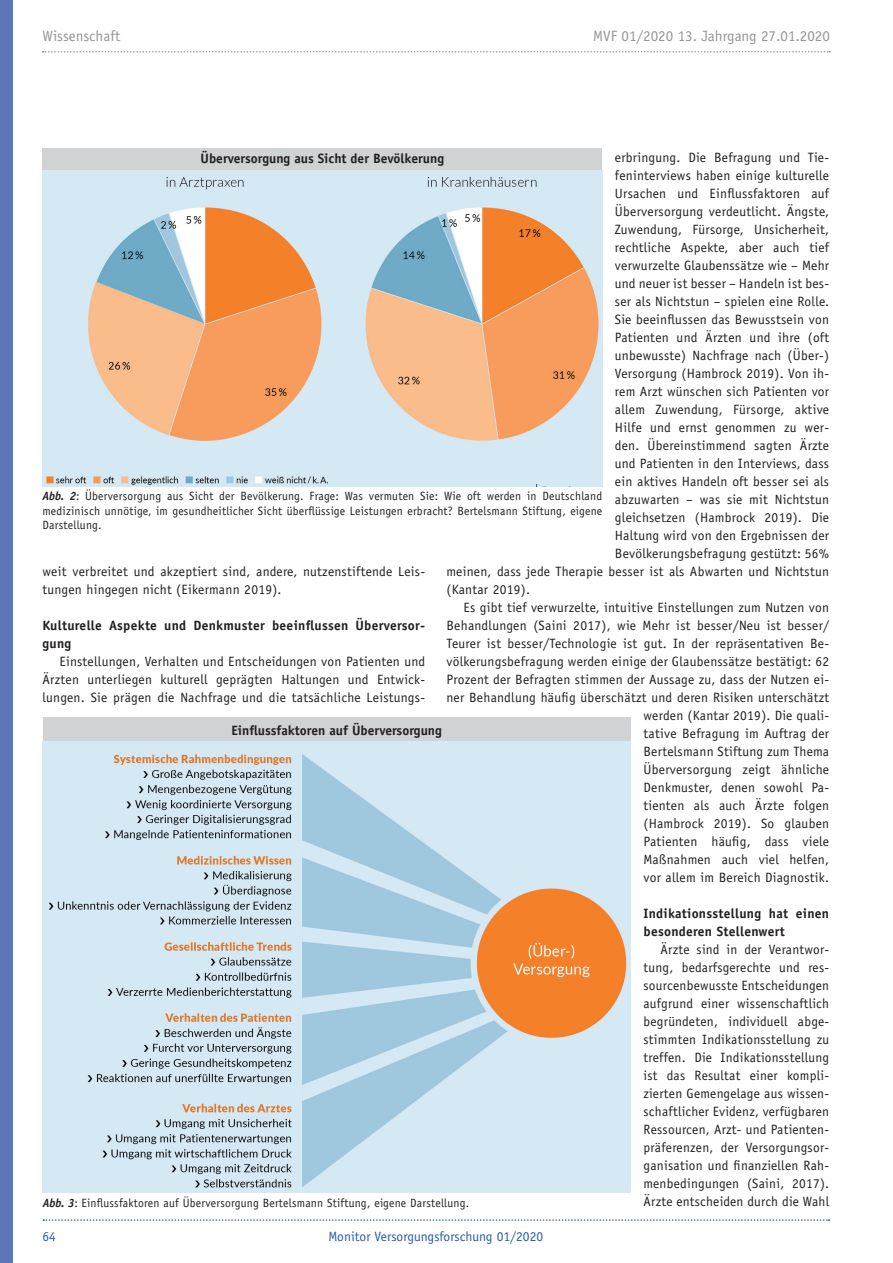
<style>
.page{position:relative;width:893px;height:1263px;background:#fff}
.page>*{position:absolute;margin:0;border:0;box-sizing:border-box;transform-origin:0 0}
.t1{font:15px "Officina Sans";color:#939598}
.t2{font:13.5px/18px "Officina Sans";letter-spacing:.02em;color:#231f20;text-align:justify}
.t3{font:700 13.5px/18px "Officina Sans";letter-spacing:.02em;color:#231f20}
.t4{font:700 13.5px "Officina Sans";color:#231f20}
.t5{font:13.5px "Officina Sans";color:#275caa}
.t6{font:12px/14.4px "Officina Sans";letter-spacing:.02em;color:#231f20;text-align:justify}
.s1{font-weight:700;font-style:italic}
</style>
<div class="page">
<svg style="left:43px;top:51px;width:787px;height:2px"></svg>
<svg style="left:43px;top:1219px;width:786px;height:2px"></svg>
<div style="left:0;top:0;width:13px;height:1263px;background:#5f77ba"></div>
<div style="left:43px;top:149px;width:559px;height:337px;background:#d1d2d4"></div>
<img style="left:43px;top:170px;width:559px;height:316px">
<div style="left:43px;top:718px;width:588px;height:475px;background:#d1d2d4"></div>
<img style="left:43px;top:741px;width:588px;height:452px">
<p class="t1" style="left:43px;top:27px;width:79px">Wissenschaft</p>
<p class="t1" style="left:593px;top:27px;width:238px">MVF 01/2020 13. Jahrgang 27.01.2020</p>
<p class="t4" style="left:201px;top:150px;width:245px">Überversorgung aus Sicht der Bevölkerung</p>
<p class="t2" style="left:615px;top:148px;width:216px">erbringung. Die Befragung und Tie-</p>
<p class="t2" style="left:615px;top:166px;width:216px">feninterviews haben einige kulturelle</p>
<p class="t2" style="left:615px;top:184px;width:216px">Ursachen und Einflussfaktoren auf</p>
<p class="t2" style="left:615px;top:202px;width:216px">Überversorgung verdeutlicht. Ängste,</p>
<p class="t2" style="left:615px;top:220px;width:216px">Zuwendung, Fürsorge, Unsicherheit,</p>
<p class="t2" style="left:615px;top:238px;width:216px">rechtliche Aspekte, aber auch tief</p>
<p class="t2" style="left:615px;top:256px;width:216px">verwurzelte Glaubenssätze wie – Mehr</p>
<p class="t2" style="left:615px;top:274px;width:216px">und neuer ist besser – Handeln ist bes-</p>
<p class="t2" style="left:615px;top:292px;width:216px">ser als Nichtstun – spielen eine Rolle.</p>
<p class="t2" style="left:615px;top:310px;width:216px">Sie beeinflussen das Bewusstsein von</p>
<p class="t2" style="left:615px;top:328px;width:216px">Patienten und Ärzten und ihre (oft</p>
<p class="t2" style="left:615px;top:346px;width:216px">unbewusste) Nachfrage nach (Über-)</p>
<p class="t2" style="left:615px;top:364px;width:216px">Versorgung (Hambrock 2019). Von ih-</p>
<p class="t2" style="left:615px;top:382px;width:216px">rem Arzt wünschen sich Patienten vor</p>
<p class="t2" style="left:615px;top:400px;width:216px">allem Zuwendung, Fürsorge, aktive</p>
<p class="t2" style="left:615px;top:418px;width:216px">Hilfe und ernst genommen zu wer-</p>
<p class="t2" style="left:615px;top:436px;width:216px">den. Übereinstimmend sagten Ärzte</p>
<p class="t2" style="left:615px;top:454px;width:216px">und Patienten in den Interviews, dass</p>
<p class="t2" style="left:615px;top:472px;width:216px">ein aktives Handeln oft besser sei als</p>
<p class="t2" style="left:615px;top:490px;width:216px">abzuwarten – was sie mit Nichtstun</p>
<p class="t2" style="left:615px;top:508px;width:216px">gleichsetzen (Hambrock 2019). Die</p>
<p class="t2" style="left:615px;top:526px;width:216px">Haltung wird von den Ergebnissen der</p>
<p class="t2" style="left:615px;top:544px;width:216px">Bevölkerungsbefragung gestützt: 56%</p>
<p class="t2" style="left:446px;top:562px;width:384px">meinen, dass jede Therapie besser ist als Abwarten und Nichtstun</p>
<p class="t2" style="left:446px;top:580px;width:85px">(Kantar 2019).</p>
<p class="t2" style="left:463px;top:598px;width:367px">Es gibt tief verwurzelte, intuitive Einstellungen zum Nutzen von</p>
<p class="t2" style="left:446px;top:616px;width:384px">Behandlungen (Saini 2017), wie Mehr ist besser/Neu ist besser/</p>
<p class="t2" style="left:446px;top:634px;width:384px">Teurer ist besser/Technologie ist gut. In der repräsentativen Be-</p>
<p class="t2" style="left:446px;top:652px;width:384px">völkerungsbefragung werden einige der Glaubenssätze bestätigt: 62</p>
<p class="t2" style="left:446px;top:670px;width:384px">Prozent der Befragten stimmen der Aussage zu, dass der Nutzen ei-</p>
<p class="t2" style="left:446px;top:688px;width:384px">ner Behandlung häufig überschätzt und deren Risiken unterschätzt</p>
<p class="t2" style="left:643px;top:706px;width:187px">werden (Kantar 2019). Die quali-</p>
<p class="t2" style="left:643px;top:724px;width:187px">tative Befragung im Auftrag der</p>
<p class="t2" style="left:643px;top:742px;width:187px">Bertelsmann Stiftung zum Thema</p>
<p class="t2" style="left:643px;top:760px;width:187px">Überversorgung zeigt ähnliche</p>
<p class="t2" style="left:643px;top:778px;width:187px">Denkmuster, denen sowohl Pa-</p>
<p class="t2" style="left:643px;top:796px;width:187px">tienten als auch Ärzte folgen</p>
<p class="t2" style="left:643px;top:814px;width:187px">(Hambrock 2019). So glauben</p>
<p class="t2" style="left:643px;top:832px;width:187px">Patienten häufig, dass viele</p>
<p class="t2" style="left:643px;top:850px;width:187px">Maßnahmen auch viel helfen,</p>
<p class="t2" style="left:643px;top:868px;width:187px">vor allem im Bereich Diagnostik.</p>
<p class="t3" style="left:643px;top:904px;width:187px">Indikationsstellung hat einen besonderen Stellenwert</p>
<p class="t2" style="left:643px;top:940px;width:187px;text-indent:17px">Ärzte sind in der Verantwor&shy;tung, bedarfsgerechte und res&shy;sourcenbewusste Entscheidungen aufgrund einer wissenschaftlich begründeten, individuell abge&shy;stimmten Indikationsstellung zu treffen. Die Indikationsstellung ist das Resultat einer kompli&shy;zierten Gemengelage aus wissen&shy;schaftlicher Evidenz, verfügbaren Ressourcen, Arzt- und Patienten&shy;präferenzen, der Versorgungsor&shy;ganisation und finanziellen Rah&shy;menbedingungen (Saini, 2017).<br>Ärzte entscheiden durch die Wahl</p>
<p class="t6" style="left:43px;top:489px;width:561px"><span class="s1">Abb. 2</span>: Überversorgung aus Sicht der Bevölkerung. Frage: Was vermuten Sie: Wie oft werden in Deutschland medizinisch unnötige, im gesundheitlicher Sicht überflüssige Leistungen erbracht? Bertelsmann Stiftung, eigene Darstellung.</p>
<p class="t2" style="left:43px;top:562px;width:384px">weit verbreitet und akzeptiert sind, andere, nutzenstiftende Leis&shy;tungen hingegen nicht (Eikermann 2019).</p>
<p class="t3" style="left:43px;top:616px;width:384px">Kulturelle Aspekte und Denkmuster beeinflussen Überversor&shy;gung</p>
<p class="t2" style="left:43px;top:652px;width:384px;text-indent:17px">Einstellungen, Verhalten und Entscheidungen von Patienten und Ärzten unterliegen kulturell geprägten Haltungen und Entwick&shy;lungen. Sie prägen die Nachfrage und die tatsächliche Leistungs-</p>
<p class="t4" style="left:231px;top:721px;width:212px">Einflussfaktoren auf Überversorgung</p>
<p class="t6" style="left:43px;top:1195px;width:428px"><span class="s1">Abb. 3</span>: Einflussfaktoren auf Überversorgung Bertelsmann Stiftung, eigene Darstellung.</p>
<p class="t5" style="left:43px;top:1228px;width:15px">64</p>
<p class="t5" style="left:329px;top:1228px;width:216px">Monitor Versorgungsforschung 01/2020</p>
</div>
